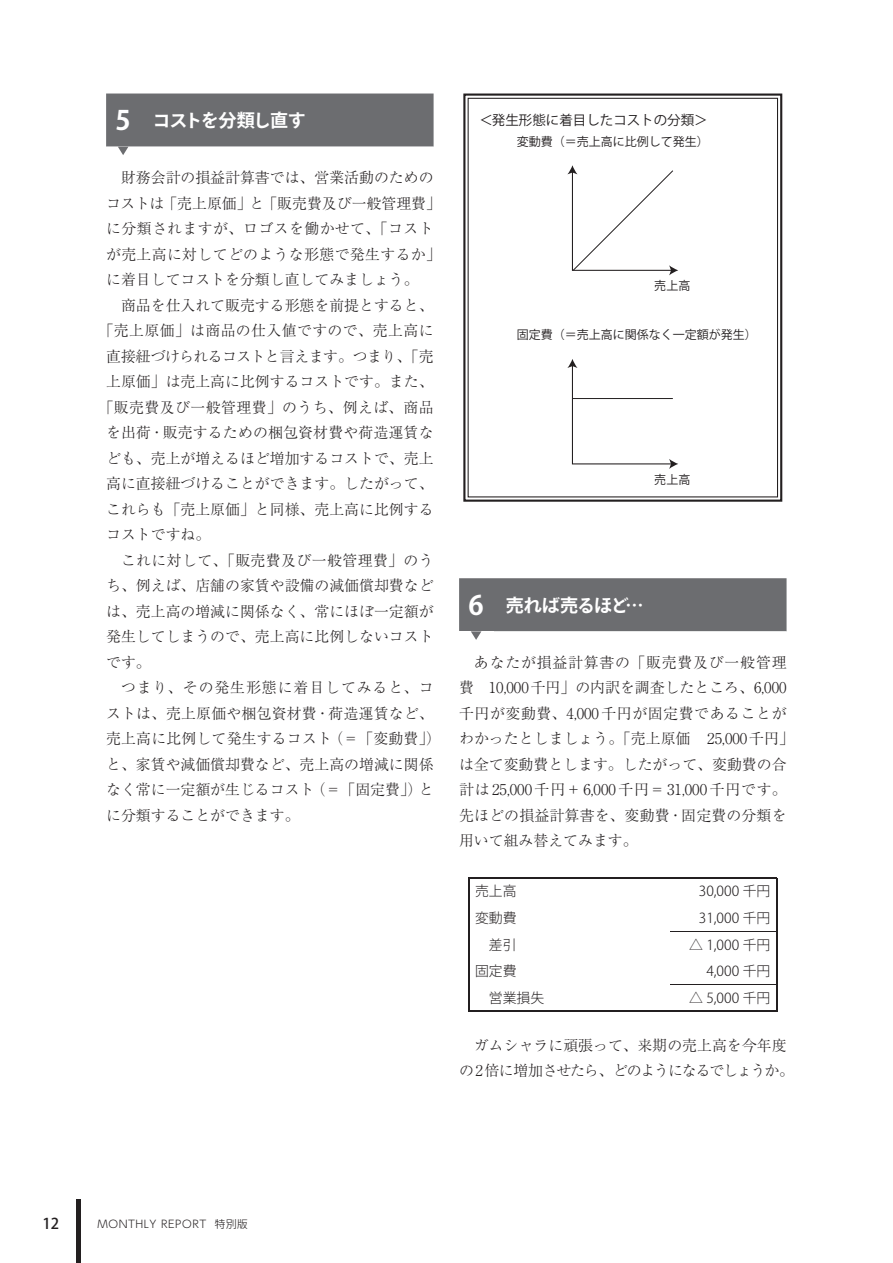
<style>
.page{position:relative;width:893px;height:1263px;background:#fff}
.page>*{position:absolute;margin:0;border:0;box-sizing:border-box;transform-origin:0 0}
.t1{font:18px "Ryo Gothic Plus N Bold 90 msp RKSJ H";letter-spacing:-.08em;color:#fff}
.t2{font:18px "Ryo Gothic Plus N Bold 90 msp RKSJ H";letter-spacing:-.025em;color:#fff}
.t3{font:14.85px/25.5px "Ryumin Pr 6 N Light 90 msp RKSJ H";color:#231f20}
.t4{font:14.85px "Ryumin Pr 6 N Light 90 msp RKSJ H";letter-spacing:.03em;color:#231f20}
.t5{font:14.85px "Ryumin Pr 6 N Light 90 msp RKSJ H";letter-spacing:-.04em;color:#231f20}
.t6{font:14.85px "Ryumin Pr 6 N Light 90 msp RKSJ H";letter-spacing:.025em;color:#231f20}
.t7{font:14.85px "Ryumin Pr 6 N Light 90 msp RKSJ H";letter-spacing:.065em;color:#231f20}
.t8{font:14.85px "Ryo Gothic Plus N Medium 90 msp RKSJ H";color:#231f20}
.t9{font:13.8px "Koz Go Pr 6 N Light 90 msp RKSJ H";color:#231f20}
.t10{font:13.5px "Koz Go Pr 6 N Regular 90 msp RKSJ H";color:#231f20}
.t11{font:12px "Koz Go Pr 6 N Regular 90 msp RKSJ H";color:#231f20}
.t12{font:10.65px "UD Shin Go Pr 6 N Light 90 msp RKSJ H";letter-spacing:.05em;color:#231f20}
.s1{font-size:26.55px}
</style>
<div class="page">
<div style="left:76px;top:1199px;width:5px;height:64px;background:#231f20"></div>
<svg style="left:106px;top:94px;width:328px;height:61px;background:#808183"></svg>
<svg style="left:459px;top:578px;width:327px;height:62px;background:#818284"></svg>
<div style="left:463px;top:94px;width:319px;height:408px;border:2px solid #231f20"></div>
<div style="left:468px;top:98px;width:310px;height:399px;border:1px solid #231f20"></div>
<svg style="left:567px;top:165px;width:111px;height:110px"></svg>
<svg style="left:567px;top:359px;width:111px;height:110px"></svg>
<hr style="left:572px;top:398px;width:101px;height:1px;background:#231f20">
<hr style="left:468px;top:877px;width:202px;height:1px;background:#231f20">
<hr style="left:670px;top:877px;width:107px;height:1px;background:#231f20">
<svg style="left:468px;top:878px;width:309px;height:132px"></svg>
<hr style="left:468px;top:1010px;width:309px;height:1px;background:#231f20">
<hr style="left:670px;top:931px;width:106px;height:1px;background:#231f20">
<hr style="left:670px;top:984px;width:106px;height:1px;background:#231f20">
<p class="t1" style="left:116px;top:113px;width:192px"><span class="s1">5</span> コストを分類し直す</p>
<p class="t3" style="left:106px;top:167px;width:336px;text-indent:15px">財務会計の損益計算書では、営業活動のためのコストは「売上原価」と「販売費及び一般管理費」に分類されますが、ロゴスを働かせて、「コストが売上高に対してどのような形態で発生するか」に着目してコストを分類し直してみましょう。</p>
<p class="t3" style="left:121px;top:294px;width:314px">商品を仕入れて販売する形態を前提とすると、</p>
<p class="t6" style="left:99px;top:325px;width:336px">「売上原価」は商品の仕入値ですので、売上高に</p>
<p class="t5" style="left:106px;top:351px;width:329px">直接紐づけられるコストと言えます。つまり、「売</p>
<p class="t3" style="left:106px;top:371px;width:329px">上原価」は売上高に比例するコストです。また、</p>
<p class="t4" style="left:99px;top:402px;width:336px">「販売費及び一般管理費」のうち、例えば、商品</p>
<p class="t3" style="left:106px;top:422px;width:329px">を出荷・販売するための梱包資材費や荷造運賃な</p>
<p class="t3" style="left:106px;top:447px;width:329px">ども、売上が増えるほど増加するコストで、売上</p>
<p class="t3" style="left:106px;top:473px;width:329px">高に直接紐づけることができます。したがって、</p>
<p class="t3" style="left:106px;top:498px;width:329px">これらも「売上原価」と同様、売上高に比例する</p>
<p class="t3" style="left:106px;top:524px;width:106px">コストですね。</p>
<p class="t4" style="left:121px;top:555px;width:314px">これに対して、「販売費及び一般管理費」のう</p>
<p class="t3" style="left:106px;top:575px;width:329px">ち、例えば、店舗の家賃や設備の減価償却費など</p>
<p class="t3" style="left:106px;top:601px;width:329px">は、売上高の増減に関係なく、常にほぼ一定額が</p>
<p class="t3" style="left:106px;top:626px;width:329px">発生してしまうので、売上高に比例しないコスト</p>
<p class="t3" style="left:106px;top:652px;width:46px">です。</p>
<p class="t7" style="left:121px;top:682px;width:314px">つまり、その発生形態に着目してみると、コ</p>
<p class="t3" style="left:106px;top:703px;width:329px">ストは、売上原価や梱包資材費・荷造運賃など、</p>
<p class="t3" style="left:106px;top:728px;width:336px">売上高に比例して発生するコスト（＝「変動費」）</p>
<p class="t3" style="left:106px;top:754px;width:329px">と、家賃や減価償却費など、売上高の増減に関係</p>
<p class="t3" style="left:106px;top:779px;width:329px">なく常に一定額が生じるコスト（＝「固定費」）と</p>
<p class="t3" style="left:106px;top:805px;width:195px">に分類することができます。</p>
<p class="t10" style="left:480px;top:115px;width:230px">＜発生形態に着目したコストの分類＞</p>
<p class="t11" style="left:517px;top:137px;width:193px">変動費（＝売上高に比例して発生）</p>
<p class="t11" style="left:654px;top:281px;width:37px">売上高</p>
<p class="t11" style="left:517px;top:330px;width:241px">固定費（＝売上高に関係なく一定額が発生）</p>
<p class="t11" style="left:654px;top:475px;width:37px">売上高</p>
<p class="t2" style="left:468px;top:598px;width:177px"><span class="s1">6</span> 売れば売るほど…</p>
<p class="t3" style="left:459px;top:652px;width:336px;text-indent:15px">あなたが損益計算書の「販売費及び一般管理費　10,000千円」の内訳を調査したところ、6,000千円が変動費、4,000千円が固定費であることがわかったとしましょう。「売上原価　 25,000千円」は全て変動費とします。したがって、変動費の合計は 25,000 千円＋ 6,000 千円＝ 31,000 千円です。先ほどの損益計算書を、変動費・固定費の分類を用いて組み替えてみます。</p>
<p class="t9" style="left:475px;top:886px;width:43px">売上高</p>
<p class="t9" style="left:699px;top:886px;width:73px">30,000 千円</p>
<p class="t9" style="left:475px;top:913px;width:43px">変動費</p>
<p class="t9" style="left:699px;top:913px;width:73px">31,000 千円</p>
<p class="t9" style="left:475px;top:939px;width:43px">　差引</p>
<p class="t9" style="left:689px;top:939px;width:83px">△ 1,000 千円</p>
<p class="t9" style="left:475px;top:966px;width:43px">固定費</p>
<p class="t9" style="left:706px;top:966px;width:66px">4,000 千円</p>
<p class="t9" style="left:475px;top:992px;width:71px">　営業損失</p>
<p class="t9" style="left:689px;top:992px;width:83px">△ 5,000 千円</p>
<p class="t3" style="left:459px;top:1034px;width:336px;text-align:center">ガムシャラに頑張って、来期の売上高を今年度<br>の 2倍に増加させたら、どのようになるでしょうか。</p>
<p class="t8" style="left:43px;top:1218px;width:18px">12</p>
<p class="t12" style="left:98px;top:1220px;width:152px">MONTHLY REPORT 特別版</p>
</div>
